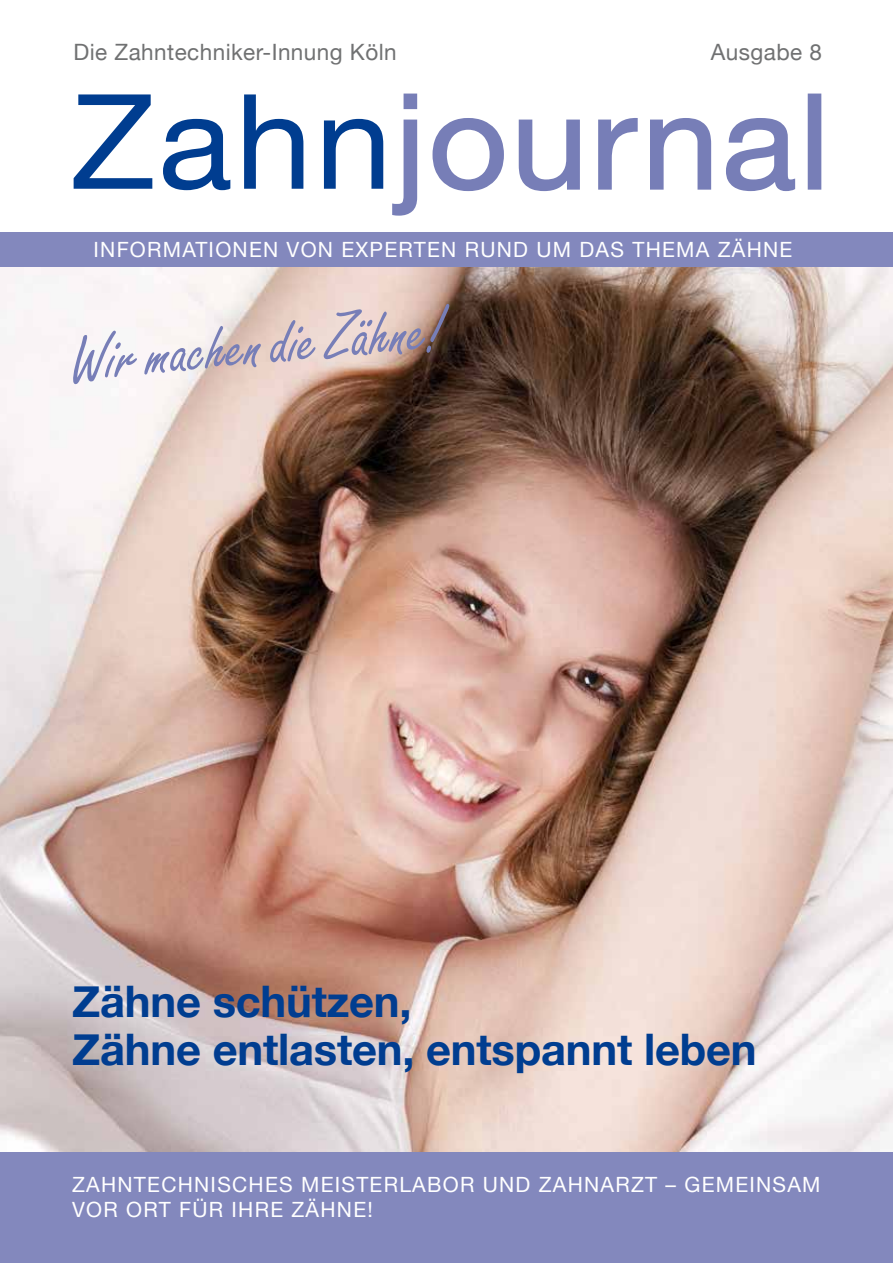
<style>
.page{position:relative;width:893px;height:1263px;background:#fff}
.page>*{position:absolute;margin:0;border:0;box-sizing:border-box;transform-origin:0 0}
.t1{font:69px "Freestyle Script EF";color:#777eb7}
.t2{font:700 43.5px/47.5px "Helvetica Neue";letter-spacing:-.005em;color:#003d90}
.t3{font:22.5px "Helvetica Neue";letter-spacing:.02em;color:#707172}
.t4{font:21px/25.2px "Helvetica Neue";letter-spacing:.06em;color:#fff}
</style>
<div class="page">
<img style="left:0;top:266px;width:893px;height:886px">
<svg style="left:74px;top:94px;width:78px;height:95px"></svg>
<svg style="left:163px;top:119px;width:67px;height:71px"></svg>
<svg style="left:244px;top:94px;width:59px;height:95px"></svg>
<svg style="left:324px;top:119px;width:59px;height:70px"></svg>
<svg style="left:392px;top:94px;width:26px;height:122px"></svg>
<svg style="left:432px;top:118px;width:72px;height:74px"></svg>
<svg style="left:518px;top:119px;width:62px;height:73px"></svg>
<svg style="left:598px;top:118px;width:40px;height:72px"></svg>
<svg style="left:650px;top:118px;width:62px;height:72px"></svg>
<svg style="left:726px;top:118px;width:70px;height:74px"></svg>
<div style="left:809px;top:94px;width:11px;height:95px;background:#777eb7"></div>
<div style="left:808px;top:94px;width:13px;height:96px;border:2px solid #777eb7"></div>
<div style="left:0;top:232px;width:893px;height:34px;background:#8388bd"></div>
<div style="left:0;top:1152px;width:893px;height:111px;background:#8388bd"></div>
<p class="t3" style="left:74px;top:38px;width:325px">Die Zahntechniker-Innung Köln</p>
<p class="t3" style="left:711px;top:38px;width:113px">Ausgabe 8</p>
<p class="t4" style="left:94px;top:236px;width:700px">INFORMATIONEN VON EXPERTEN RUND UM DAS THEMA ZÄHNE</p>
<h1 class="t1" style="left:67px;top:324px;width:377px;rotate:-5deg">Wir machen die Zähne!</h1>
<h2 class="t2" style="left:72px;top:977px;width:686px">Zähne schützen,<br>Zähne entlasten, entspannt leben</h2>
<p class="t4" style="left:72px;top:1171px;width:750px">ZAHNTECHNISCHES MEISTERLABOR UND ZAHNARZT – GEMEINSAM<br>VOR ORT FÜR IHRE ZÄHNE!</p>
</div>
